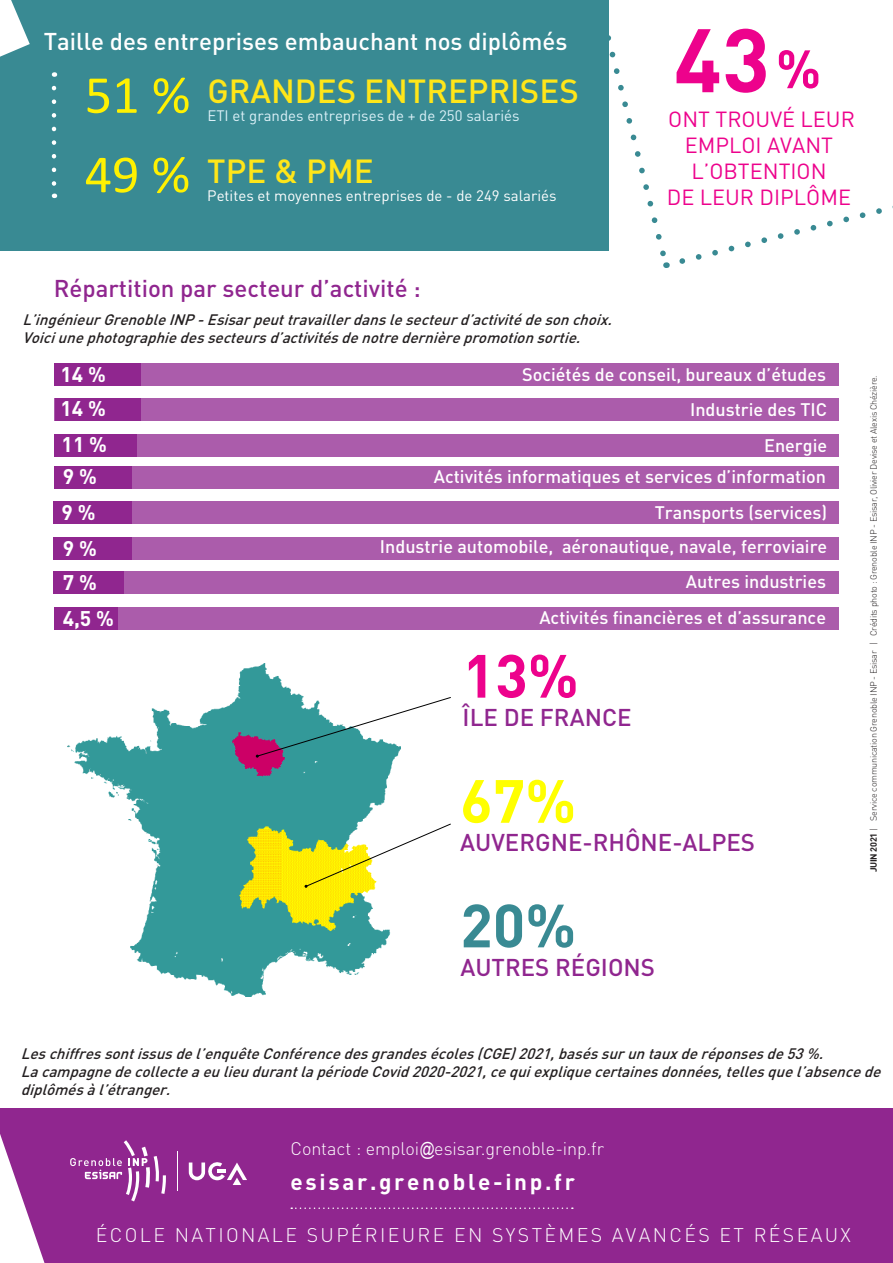
<style>
.page{position:relative;width:893px;height:1263px;background:#fff}
.page>*{position:absolute;margin:0;border:0;box-sizing:border-box;transform-origin:0 0}
.t1{font:700 88.5px "DIN";color:#ed028c}
.t2{font:700 60px "DIN";color:#ff0}
.t3{font:700 60px "DIN";color:#ed028c}
.t4{font:700 60px "DIN";color:#398a93}
.t5{font:54px "Calibri";color:#fff101}
.t6{font:700 53.1px "DIN";color:#ed028c}
.t7{font:500 33px "DIN";color:#ffe619}
.t8{font:500 24px "DIN";color:#90268f}
.t9{font:500 24px "DIN";color:#fff}
.t10{font:700 22.5px "DIN";letter-spacing:.12em;color:#fff}
.t11{font:21.6px/26px "DIN";color:#ed028c;text-align:center}
.t12{font:700 21px "DIN";color:#fff}
.t13{font:300 19.5px "DIN";letter-spacing:.12em;color:#fff}
.t14{font:500 18px "DIN";color:#fff}
.t15{font:300 18px "DIN";letter-spacing:-.005em;color:#fff}
.t16{font:italic 500 15px/18px "DIN";color:#231f20}
.t17{font:15px "DIN";color:#fff}
.t18{font:15px "DIN";color:#dcf1f8}
.t19{font:300 9px "DIN";letter-spacing:-.03em;color:#231f20}
.s1{font-weight:700}
.s2{font-family:"Arial Narrow";font-weight:400}
</style>
<div class="page">
<svg style="left:608px;top:0;width:285px;height:268px"></svg>
<div style="left:0;top:0;width:608px;height:251px;background:#398a93"></div>
<svg style="left:0;top:0;width:30px;height:57px"></svg>
<svg style="left:52px;top:88px;width:4px;height:110px"></svg>
<div style="left:0;top:1108px;width:893px;height:155px;background:#90268f"></div>
<svg style="left:0;top:1134px;width:44px;height:129px"></svg>
<svg style="left:291px;top:1207px;width:282px;height:2px"></svg>
<svg style="left:189px;top:1162px;width:58px;height:23px"></svg>
<hr style="left:177px;top:1151px;width:1px;height:39px;background:#fff">
<svg style="left:70px;top:1140px;width:96px;height:61px"></svg>
<img style="left:68px;top:664px;width:327px;height:332px">
<svg style="left:256px;top:696px;width:195px;height:62px"></svg>
<svg style="left:305px;top:823px;width:146px;height:65px"></svg>
<div style="left:54px;top:363px;width:785px;height:23px;background:#ab5cab"></div>
<div style="left:54px;top:398px;width:785px;height:23px;background:#ab5cab"></div>
<div style="left:54px;top:607px;width:785px;height:23px;background:#ab5cab"></div>
<div style="left:54px;top:434px;width:785px;height:23px;background:#ab5cab"></div>
<div style="left:54px;top:466px;width:785px;height:23px;background:#ab5cab"></div>
<div style="left:54px;top:501px;width:785px;height:23px;background:#ab5cab"></div>
<div style="left:54px;top:537px;width:785px;height:23px;background:#ab5cab"></div>
<div style="left:54px;top:571px;width:785px;height:23px;background:#ab5cab"></div>
<div style="left:54px;top:363px;width:86px;height:23px;background:#90268f"></div>
<div style="left:55px;top:398px;width:85px;height:23px;background:#90268f"></div>
<div style="left:54px;top:607px;width:64px;height:23px;background:#90268f"></div>
<div style="left:54px;top:434px;width:82px;height:23px;background:#90268f"></div>
<div style="left:54px;top:466px;width:78px;height:23px;background:#90268f"></div>
<div style="left:54px;top:501px;width:78px;height:23px;background:#90268f"></div>
<div style="left:54px;top:537px;width:78px;height:23px;background:#90268f"></div>
<div style="left:54px;top:571px;width:70px;height:23px;background:#90268f"></div>
<p class="t9" style="left:44px;top:26px;width:525px">Taille des entreprises embauchant nos diplômés</p>
<p class="t5" style="left:85px;top:57px;width:107px">51 %</p>
<p class="t7" style="left:207px;top:70px;width:373px">GRANDES ENTREPRISES</p>
<p class="t18" style="left:207px;top:107px;width:314px">ETI et grandes entreprises de + de 250 salariés</p>
<p class="t5" style="left:85px;top:137px;width:107px">49 %</p>
<p class="t7" style="left:207px;top:150px;width:168px">TPE &amp; PME</p>
<p class="t17" style="left:207px;top:186px;width:351px">Petites et moyennes entreprises de - de 249 salariés</p>
<p class="t1" style="left:674px;top:2px;width:98px">43</p>
<p class="t11" style="left:668px;top:106px;width:188px">ONT TROUVÉ LEUR<br>EMPLOI AVANT</p>
<p class="t11" style="left:691px;top:158px;width:137px">L’OBTENTION</p>
<p class="t11" style="left:667px;top:184px;width:186px">DE LEUR DIPLÔME</p>
<p class="t6" style="left:776px;top:34px;width:47px">%</p>
<p class="t8" style="left:54px;top:273px;width:368px">Répartition par secteur d’activité :</p>
<p class="t16" style="left:22px;top:310px;width:596px">L’ingénieurGrenobleINP-Esisarpeuttravaillerdanslesecteurd’activitédesonchoix.</p>
<p class="t16" style="left:22px;top:328px;width:565px">Voiciunephotographiedessecteursd’activitésdenotredernièrepromotionsortie.</p>
<p class="t12" style="left:61px;top:360px;width:47px">14 %</p>
<p class="t12" style="left:61px;top:395px;width:47px">14 %</p>
<p class="t12" style="left:62px;top:431px;width:47px">11 %</p>
<p class="t12" style="left:63px;top:463px;width:36px">9 %</p>
<p class="t12" style="left:62px;top:499px;width:36px">9 %</p>
<p class="t12" style="left:63px;top:535px;width:36px">9 %</p>
<p class="t12" style="left:63px;top:568px;width:36px">7 %</p>
<p class="t12" style="left:63px;top:604px;width:53px">4,5 %</p>
<p class="t14" style="left:522px;top:363px;width:305px">Sociétés de conseil, bureaux d’études</p>
<p class="t14" style="left:690px;top:398px;width:139px">Industrie des TIC</p>
<p class="t14" style="left:764px;top:434px;width:65px">Energie</p>
<p class="t14" style="left:434px;top:465px;width:394px">Activités informatiques et services d’information</p>
<p class="t14" style="left:655px;top:501px;width:174px">Transports (services)</p>
<p class="t14" style="left:380px;top:535px;width:449px">Industrie automobile, aéronautique, navale, ferroviaire</p>
<p class="t14" style="left:686px;top:570px;width:142px">Autres industries</p>
<p class="t14" style="left:539px;top:606px;width:288px">Activités financières et d’assurance</p>
<p class="t3" style="left:463px;top:637px;width:118px">13%</p>
<p class="t8" style="left:463px;top:702px;width:170px">ÎLE DE FRANCE</p>
<p class="t2" style="left:460px;top:762px;width:118px">67%</p>
<p class="t8" style="left:460px;top:827px;width:296px">AUVERGNE-RHÔNE-ALPES</p>
<p class="t4" style="left:460px;top:886px;width:118px">20%</p>
<p class="t8" style="left:460px;top:952px;width:196px">AUTRES RÉGIONS</p>
<p class="t19" style="left:868px;top:872px;width:499px;rotate:-90deg"><span class="s1">JUIN 2021</span> | Service communication Grenoble INP - Esisar | Crédits photo : Grenoble INP - Esisar, Olivier Devise et Alexis Chézière.</p>
<p class="t16" style="left:21px;top:1044px;width:809px">Leschiffressontissusdel’enquêteConférencedesgrandesécoles(CGE)2021,baséssuruntauxderéponsesde53%.</p>
<p class="t16" style="left:21px;top:1062px;width:866px">LacampagnedecollecteaeulieudurantlapériodeCovid2020-2021,cequiexpliquecertainesdonnées,tellesquel’absencede diplômésàl’étranger.</p>
<p class="t15" style="left:290px;top:1137px;width:315px">Contact : emploi<span class="s2">@</span>esisar.grenoble-inp.fr</p>
<p class="t10" style="left:290px;top:1167px;width:286px">esisar.grenoble-inp.fr</p>
<p class="t13" style="left:96px;top:1223px;width:756px">ÉCOLE NATIONALE SUPÉRIEURE EN SYSTÈMES AVANCÉS ET RÉSEAUX</p>
</div>
